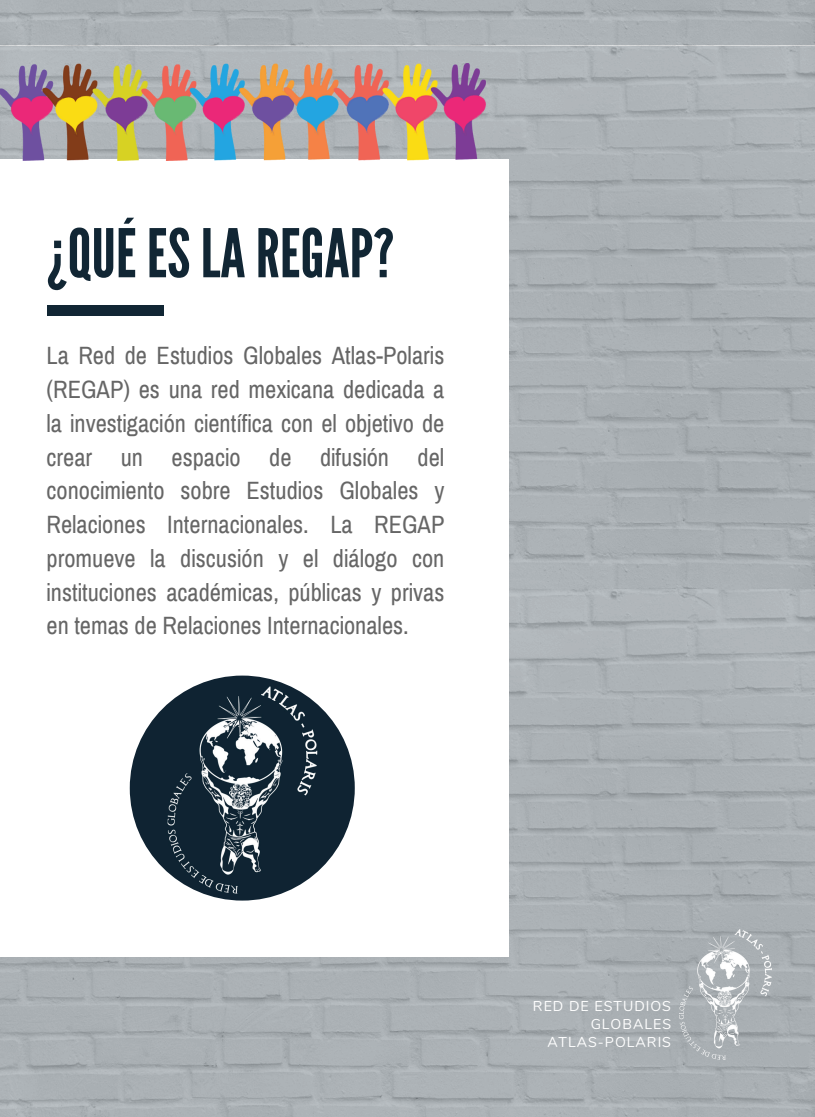
<style>
.page{position:relative;width:815px;height:1117px;background:#fff}
.page>*{position:absolute;margin:0;border:0;box-sizing:border-box;transform-origin:0 0}
.t1{font:66.88px "League Gothic";color:#112634}
.t2{font:24.5px/33.8px "Archivo Narrow";color:#666;text-align:justify}
.t3{font:14.25px "Nunito";letter-spacing:.07em;color:#fff}
</style>
<div class="page">
<img style="left:0;top:0;width:815px;height:1117px">
<img style="left:679px;top:929px;width:92px;height:130px">
<div style="left:0;top:160px;width:508px;height:796px;background:#fff"></div>
<div style="left:47px;top:306px;width:117px;height:9px;background:#112634"></div>
<img style="left:130px;top:675px;width:225px;height:225px;border-radius:50%">
<img style="left:0;top:63px;width:485px;height:97px">
<h1 class="t1" style="left:47px;top:215px;width:349px">¿QUÉ ESLAREGAP?</h1>
<p class="t2" style="left:47px;top:339px;width:399px">La Red de Estudios Globales Atlas-Polaris (REGAP) es una red mexicana dedicada a la investigación científica con el objetivo de crear un espacio de difusión del conocimiento sobre Estudios Globales y Relaciones Internacionales. La REGAP promueve la discusión y el diálogo con instituciones académicas, públicas y privas en temas de Relaciones Internacionales.</p>
<p class="t3" style="left:533px;top:997px;width:140px">RED DE ESTUDIOS</p>
<p class="t3" style="left:590px;top:1014px;width:82px">GLOBALES</p>
<p class="t3" style="left:547px;top:1032px;width:125px">ATLAS-POLARIS</p>
</div>
